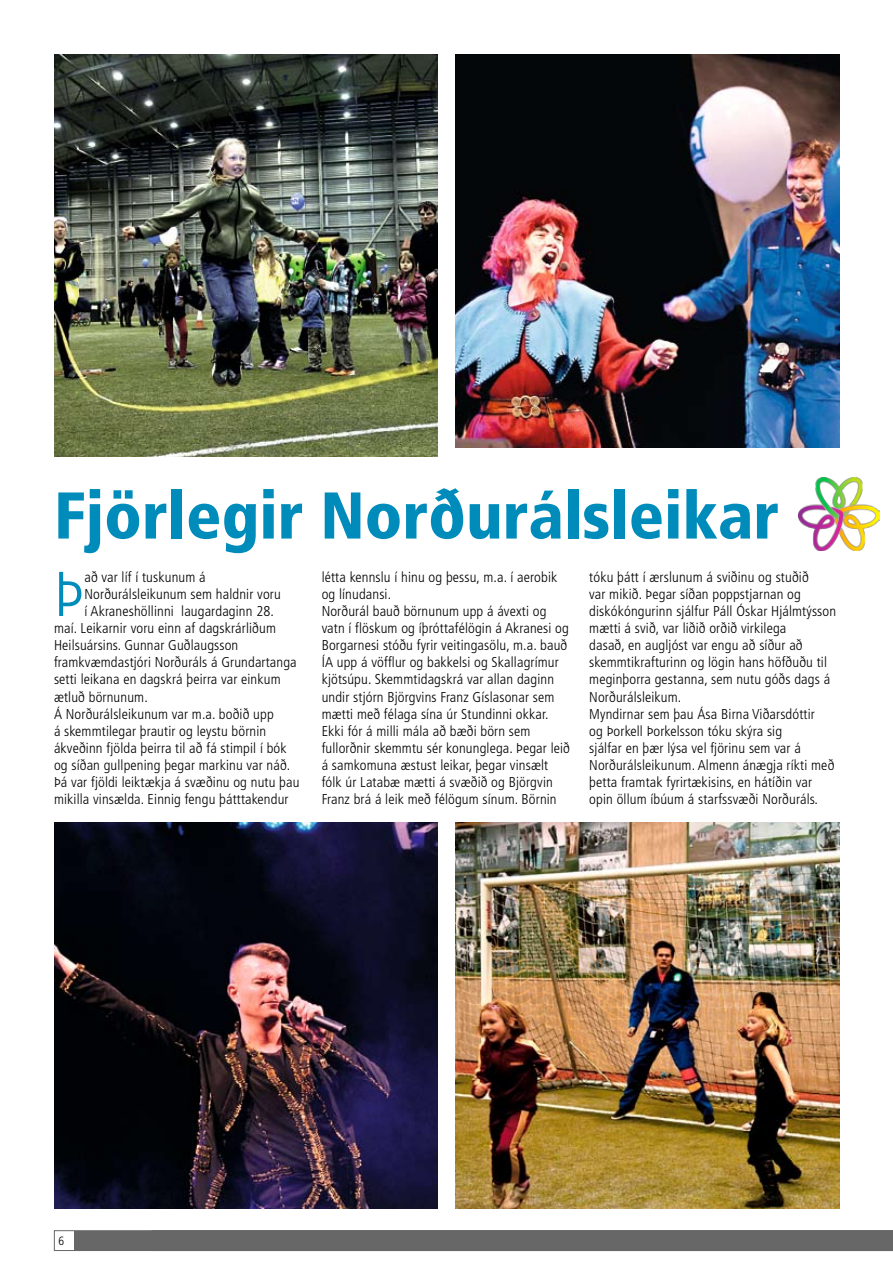
<style>
.page{position:relative;width:893px;height:1263px;background:#fff}
.page>*{position:absolute;margin:0;border:0;box-sizing:border-box;transform-origin:0 0}
.t1{font:900 condensed 66px "Frutiger";color:#008cbb}
.t2{font:300 condensed 63.3px "Frutiger";color:#008cbb}
.t3{font:300 condensed 14.25px/17.1px "Frutiger";letter-spacing:.01em;color:#000}
.t4{font:300 condensed 12px "Frutiger";color:#000}
</style>
<div class="page">
<svg style="left:54px;top:1230px;width:839px;height:21px"></svg>
<div style="left:152px;top:1231px;width:741px;height:19px;background:#676767"></div>
<img style="left:54px;top:54px;width:384px;height:402px">
<img style="left:456px;top:54px;width:384px;height:393px">
<img style="left:54px;top:823px;width:384px;height:386px">
<img style="left:456px;top:823px;width:384px;height:386px">
<img style="left:798px;top:478px;width:82px;height:72px">
<h1 class="t1" style="left:54px;top:476px;width:726px">Fjörlegir Norðurálsleikar</h1>
<h2 class="t2" style="left:54px;top:558px;width:31px">Þ</h2>
<p class="t3" style="left:85px;top:568px;width:123px">að var líf í tuskunum á</p>
<p class="t3" style="left:85px;top:586px;width:198px">Norðurálsleikunum sem haldnir voru</p>
<p class="t3" style="left:85px;top:603px;width:191px">í Akraneshöllinni laugardaginn 28.</p>
<p class="t3" style="left:54px;top:620px;width:223px">maí. Leikarnir voru einn af dagskrárliðum</p>
<p class="t3" style="left:54px;top:637px;width:186px">Heilsuársins. Gunnar Guðlaugsson</p>
<p class="t3" style="left:54px;top:654px;width:244px">framkvæmdastjóri Norðuráls á Grundartanga</p>
<p class="t3" style="left:54px;top:671px;width:228px">setti leikana en dagskrá þeirra var einkum</p>
<p class="t3" style="left:54px;top:688px;width:95px">ætluð börnunum.</p>
<p class="t3" style="left:54px;top:705px;width:221px">Á Norðurálsleikunum var m.a. boðið upp</p>
<p class="t3" style="left:54px;top:722px;width:214px">á skemmtilegar þrautir og leystu börnin</p>
<p class="t3" style="left:54px;top:739px;width:234px">ákveðinn fjölda þeirra til að fá stimpil í bók</p>
<p class="t3" style="left:54px;top:757px;width:238px">og síðan gullpening þegar markinu var náð.</p>
<p class="t3" style="left:54px;top:774px;width:247px">Þá var fjöldi leiktækja á svæðinu og nutu þau</p>
<p class="t3" style="left:54px;top:791px;width:236px">mikilla vinsælda. Einnig fengu þátttakendur</p>
<p class="t3" style="left:322px;top:568px;width:250px">létta kennslu í hinu og þessu, m.a. í aerobik og línudansi.<br>Norðurál bauð börnunum upp á ávexti og vatn í flöskum og íþróttafélögin á Akranesi og Borgarnesi stóðu fyrir veitingasölu, m.a. bauð ÍA upp á vöfflur og bakkelsi og Skallagrímur kjötsúpu. Skemmtidagskrá var allan daginn undir stjórn Björgvins Franz Gíslasonar sem mætti með félaga sína úr Stundinni okkar.<br>Ekki fór á milli mála að bæði börn sem fullorðnir skemmtu sér konunglega. Þegar leið á samkomuna æstust leikar, þegar vinsælt fólk úr Latabæ mætti á svæðið og Björgvin Franz brá á leik með félögum sínum. Börnin</p>
<p class="t3" style="left:589px;top:568px;width:248px">tóku þátt í ærslunum á sviðinu og stuðið<br>var mikið. Þegar síðan poppstjarnan og diskókóngurinn sjálfur Páll Óskar Hjálmtýsson mætti á svið, var liðið orðið virkilega<br>dasað, en augljóst var engu að síður að skemmtikrafturinn og lögin hans höfðuðu til meginþorra gestanna, sem nutu góðs dags á Norðurálsleikum.<br>Myndirnar sem þau Ása Birna Viðarsdóttir<br>og Þorkell Þorkelsson tóku skýra sig<br>sjálfar en þær lýsa vel fjörinu sem var á Norðurálsleikunum. Almenn ánægja ríkti með þetta framtak fyrirtækisins, en hátíðin var opin öllum íbúum á starfssvæði Norðuráls.</p>
<p class="t4" style="left:58px;top:1234px;width:7px">6</p>
</div>
